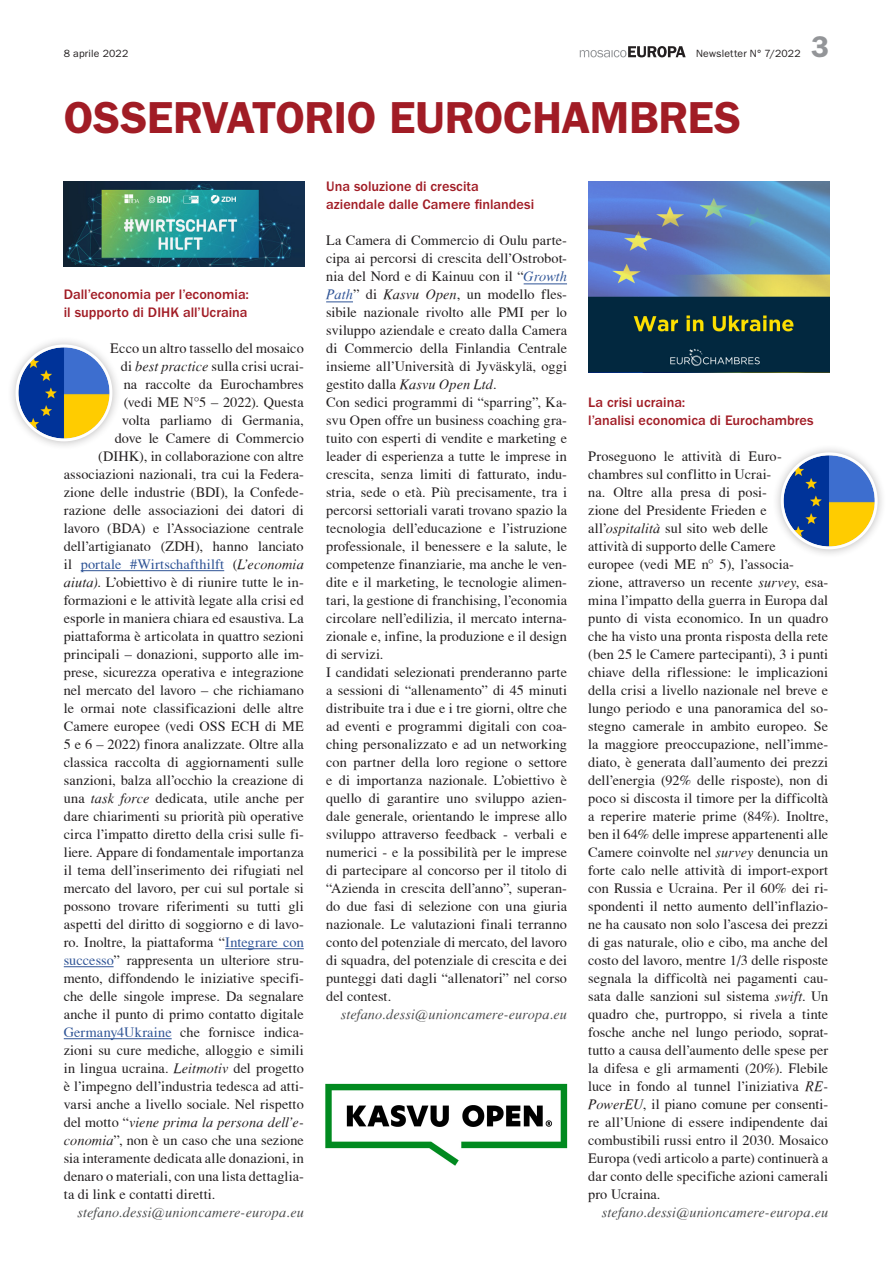
<style>
.page{position:relative;width:893px;height:1263px;background:#fff}
.page>*{position:absolute;margin:0;border:0;box-sizing:border-box;transform-origin:0 0}
.t1{font:600 45px "ITC Franklin Gothic Std";letter-spacing:-.01em;color:#a11c25}
.t2{font:600 30px "ITC Franklin Gothic Std";color:#939598}
.t3{font:14.25px/18px "T Acc LAD";letter-spacing:.005em;color:#231f20}
.t4{font:500 14.25px/18px "ITC Franklin Gothic Std";color:#a11c25}
.t5{font:14.25px "T Acc LAD Italic";letter-spacing:.01em;color:#4b4c4d}
.t6{font:14.25px "T Acc LAD Italic";letter-spacing:.005em;color:#231f20}
.t7{font:10.5px "ITC Franklin Gothic Std";letter-spacing:.015em;color:#231f20}
.s1{font-family:"T Acc LAD Italic"}
.s2{color:#2f5496}
.s3{font-family:"T Acc LAD"}
.s4{font-family:"T Acc LAD Italic";color:#2f5496}
</style>
<div class="page">
<svg style="left:580px;top:46px;width:106px;height:11px"></svg>
<hr style="left:81px;top:570px;width:143px;height:1px;background:#2f5496">
<hr style="left:225px;top:948px;width:79px;height:1px;background:#2f5496">
<hr style="left:64px;top:966px;width:50px;height:1px;background:#2f5496">
<hr style="left:64px;top:1038px;width:108px;height:1px;background:#2f5496">
<hr style="left:524px;top:284px;width:43px;height:1px;background:#2f5496">
<svg style="left:326px;top:302px;width:27px;height:1px"></svg>
<img style="left:588px;top:181px;width:241px;height:191px">
<img style="left:326px;top:1084px;width:241px;height:81px">
<img style="left:64px;top:181px;width:241px;height:86px">
<div style="left:6px;top:335px;width:115px;height:115px;background:#231f20;opacity:.3"></div>
<img style="left:18px;top:347px;width:92px;height:91px;border-radius:46px">
<div style="left:16px;top:344px;width:96px;height:97px;border:3px solid #fff;border-radius:50%"></div>
<div style="left:772px;top:443px;width:115px;height:115px;background:#231f20;opacity:.3"></div>
<img style="left:784px;top:455px;width:91px;height:91px;border-radius:46px">
<div style="left:781px;top:452px;width:97px;height:97px;border:3px solid #fff;border-radius:50%"></div>
<p class="t7" style="left:64px;top:48px;width:66px">8 aprile 2022</p>
<p class="t7" style="left:696px;top:48px;width:106px">Newsletter N° 7/2022</p>
<h2 class="t2" style="left:811px;top:29px;width:19px">3</h2>
<h1 class="t1" style="left:64px;top:91px;width:679px">OSSERVATORIO EUROCHAMBRES</h1>
<p class="t4" style="left:64px;top:285px;width:187px">Dall’economia per l’economia: il supporto di DIHK all’Ucraina</p>
<p class="t3" style="left:64px;top:339px;width:242px;text-align:right">Ecco un altro tassello del mosaico<br>di <span class="s1">best practice</span> sulla crisi ucrai-<br>na raccolte da Eurochambres<br>(vedi ME N°5 – 2022). Questa<br>volta parliamo di Germania,<br>dove le Camere di Commercio (DIHK), in collaborazione con altre associazioni nazionali, tra cui la Federa&shy;zione delle industrie (BDI), la Confede&shy;razione delle associazioni dei datori di lavoro (BDA) e l’Associazione centrale dell’artigianato (ZDH), hanno lanciato il <span class="s2">portale #Wirtschafthilft</span> (<span class="s1">L’economia aiuta)</span>. L’obiettivo è di riunire tutte le in&shy;formazioni e le attività legate alla crisi ed esporle in maniera chiara ed esaustiva. La piattaforma è articolata in quattro sezioni principali – donazioni, supporto alle im&shy;prese, sicurezza operativa e integrazione nel mercato del lavoro – che richiamano le ormai note classificazioni delle altre Camere europee (vedi OSS ECH di ME 5 e 6 – 2022) finora analizzate. Oltre alla classica raccolta di aggiornamenti sulle sanzioni, balza all’occhio la creazione di una <span class="s1">task force</span> dedicata, utile anche per dare chiarimenti su priorità più operative circa l’impatto diretto della crisi sulle fi&shy;liere. Appare di fondamentale importanza il tema dell’inserimento dei rifugiati nel mercato del lavoro, per cui sul portale si possono trovare riferimenti su tutti gli aspetti del diritto di soggiorno e di lavo&shy;ro. Inoltre, la piattaforma “<span class="s2">Integrare con successo</span>” rappresenta un ulteriore stru&shy;mento, diffondendo le iniziative specifi&shy;che delle singole imprese. Da segnalare anche il punto di primo contatto digitale <span class="s2">Germany4Ukraine</span> che fornisce indica&shy;zioni su cure mediche, alloggio e simili in lingua ucraina. <span class="s1">Leitmotiv</span> del progetto è l’impegno dell’industria tedesca ad atti&shy;varsi anche a livello sociale. Nel rispetto</p>
<p class="t6" style="left:64px;top:1114px;width:241px"><span class="s3">del motto “</span>viene prima la persona dell’e-</p>
<p class="t3" style="left:64px;top:1131px;width:242px;text-align:justify"><span class="s1">conomia</span>”, non è un caso che una sezione sia interamente dedicata alle donazioni, in denaro o materiali, con una lista dettaglia&shy;ta di link e contatti diretti.</p>
<p class="t5" style="left:77px;top:1204px;width:228px">stefano.dessi@unioncamere-europa.eu</p>
<p class="t4" style="left:326px;top:177px;width:210px">Una soluzione di crescita aziendale dalle Camere finlandesi</p>
<p class="t3" style="left:326px;top:231px;width:242px">La Camera di Commercio di Oulu parte&shy;cipa ai percorsi di crescita dell’Ostrobot&shy;nia del Nord e di Kainuu con il “<span class="s4">Growth Path</span>” di <span class="s1">Kasvu Open</span>, un modello fles&shy;sibile nazionale rivolto alle PMI per lo sviluppo aziendale e creato dalla Camera di Commercio della Finlandia Centrale insieme all’Università di Jyväskylä, oggi gestito dalla <span class="s1">Kasvu Open Ltd</span>.<br>Con sedici programmi di “sparring”, Ka&shy;svu Open offre un business coaching gra&shy;tuito con esperti di vendite e marketing e leader di esperienza a tutte le imprese in crescita, senza limiti di fatturato, indu&shy;stria, sede o età. Più precisamente, tra i percorsi settoriali varati trovano spazio la tecnologia dell’educazione e l’istruzione professionale, il benessere e la salute, le competenze finanziarie, ma anche le ven&shy;dite e il marketing, le tecnologie alimen&shy;tari, la gestione di franchising, l’economia circolare nell’edilizia, il mercato interna&shy;zionale e, infine, la produzione e il design di servizi.<br>I candidati selezionati prenderanno parte a sessioni di “allenamento” di 45 minuti distribuite tra i due e i tre giorni, oltre che ad eventi e programmi digitali con coa&shy;ching personalizzato e ad un networking con partner della loro regione o settore e di importanza nazionale. L’obiettivo è quello di garantire uno sviluppo azien&shy;dale generale, orientando le imprese allo sviluppo attraverso feedback - verbali e numerici - e la possibilità per le imprese di partecipare al concorso per il titolo di “Azienda in crescita dell’anno”, superan&shy;do due fasi di selezione con una giuria nazionale. Le valutazioni finali terranno conto del potenziale di mercato, del lavoro di squadra, del potenziale di crescita e dei punteggi dati dagli “allenatori” nel corso del contest.</p>
<p class="t5" style="left:341px;top:1006px;width:228px">stefano.dessi@unioncamere-europa.eu</p>
<p class="t4" style="left:588px;top:393px;width:227px">La crisi ucraina:<br>l’analisi economica di Eurochambres</p>
<p class="t3" style="left:588px;top:447px;width:242px">Proseguono le attività di Euro&shy;chambres sul conflitto in Ucrai-<br>na. Oltre alla presa di posi-<br>zione del Presidente Frieden e all’<span class="s1">ospitalità</span> sul sito web delle<br>attività di supporto delle Camere<br>europee (vedi ME n° 5), l’associa&shy;zione, attraverso un recente <span class="s1">survey</span>, esa&shy;mina l’impatto della guerra in Europa dal punto di vista economico. In un quadro che ha visto una pronta risposta della rete (ben 25 le Camere partecipanti), 3 i punti chiave della riflessione: le implicazioni della crisi a livello nazionale nel breve e lungo periodo e una panoramica del so&shy;stegno camerale in ambito europeo. Se la maggiore preoccupazione, nell’imme&shy;diato, è generata dall’aumento dei prezzi dell’energia (92% delle risposte), non di poco si discosta il timore per la difficoltà a reperire materie prime (84%). Inoltre, ben il 64% delle imprese appartenenti alle Camere coinvolte nel <span class="s1">survey</span> denuncia un forte calo nelle attività di import-export con Russia e Ucraina. Per il 60% dei ri&shy;spondenti il netto aumento dell’inflazio&shy;ne ha causato non solo l’ascesa dei prezzi di gas naturale, olio e cibo, ma anche del costo del lavoro, mentre 1/3 delle risposte segnala la difficoltà nei pagamenti cau&shy;sata dalle sanzioni sul sistema <span class="s1">swift</span>. Un quadro che, purtroppo, si rivela a tinte fosche anche nel lungo periodo, soprat&shy;tutto a causa dell’aumento delle spese per la difesa e gli armamenti (20%). Flebile luce in fondo al tunnel l’iniziativa <span class="s1">RE-PowerEU</span>, il piano comune per consenti&shy;re all’Unione di essere indipendente dai combustibili russi entro il 2030. Mosaico Europa (vedi articolo a parte) continuerà a dar conto delle specifiche azioni camerali pro Ucraina.</p>
<p class="t5" style="left:602px;top:1204px;width:228px">stefano.dessi@unioncamere-europa.eu</p>
</div>
